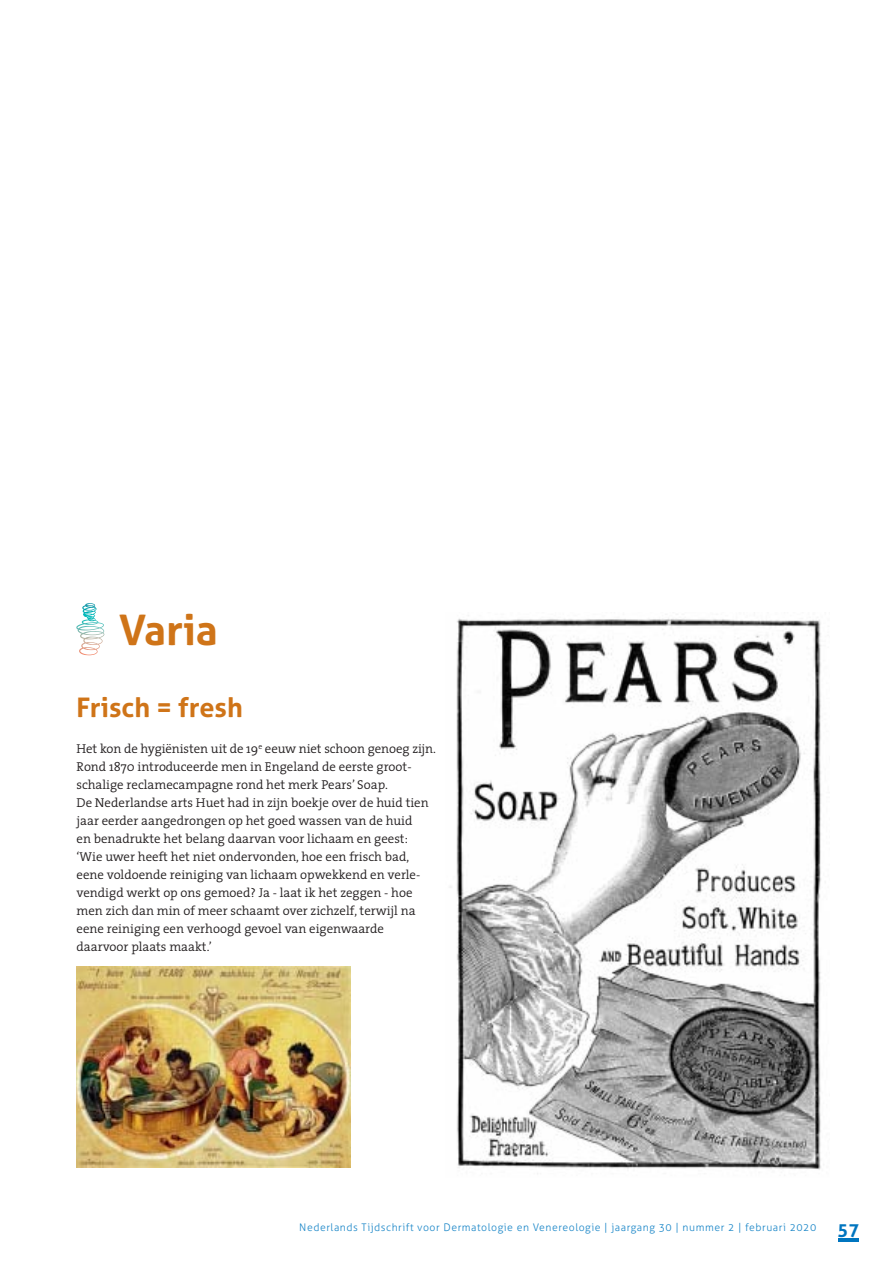
<style>
.page{position:relative;width:893px;height:1263px;background:#fff}
.page>*{position:absolute;margin:0;border:0;box-sizing:border-box;transform-origin:0 0}
.t1{font:700 42px "Aller";color:#cf7418}
.t2{font:700 27px "Aller";color:#cf7418}
.t3{font:300 12.9px/18px "The Serif";color:#231f20}
.t4{font:300 10.5px "Aller";letter-spacing:.05em;color:#1c87c8}
.s1{font-weight:700;font-size:18px;color:#0075bf}
</style>
<div class="page">
<hr style="left:838px;top:1238px;width:21px;height:3px;background:#0075bf">
<svg style="left:76px;top:603px;width:28px;height:52px"></svg>
<img style="left:450px;top:618px;width:371px;height:556px">
<img style="left:77px;top:966px;width:273px;height:201px">
<h1 class="t1" style="left:119px;top:604px;width:100px">Varia</h1>
<h2 class="t2" style="left:77px;top:691px;width:168px">Frisch = fresh</h2>
<p class="t3" style="left:77px;top:741px;width:361px">Het kon de hygiënisten uit de 19<sup>e</sup> eeuw niet schoon genoeg zijn.<br>Rond 1870 introduceerde men in Engeland de eerste groot&shy;schalige reclamecampagne rond het merk Pears’ Soap.<br>De Nederlandse arts Huet had in zijn boekje over de huid tien jaar eerder aangedrongen op het goed wassen van de huid<br>en benadrukte het belang daarvan voor lichaam en geest: ‘Wie uwer heeft het niet ondervonden, hoe een frisch bad, eene voldoende reiniging van lichaam opwekkend en verle&shy;vendigd werkt op ons gemoed? Ja - laat ik het zeggen - hoe men zich dan min of meer schaamt over zichzelf, terwijl na eene reiniging een verhoogd gevoel van eigenwaarde daarvoor plaats maakt.’</p>
<p class="t4" style="left:299px;top:1223px;width:561px">Nederlands Tijdschrift voor Dermatologie en Venereologie | jaargang 30 | nummer 2 | februari 2020 <span class="s1">57</span></p>
</div>
